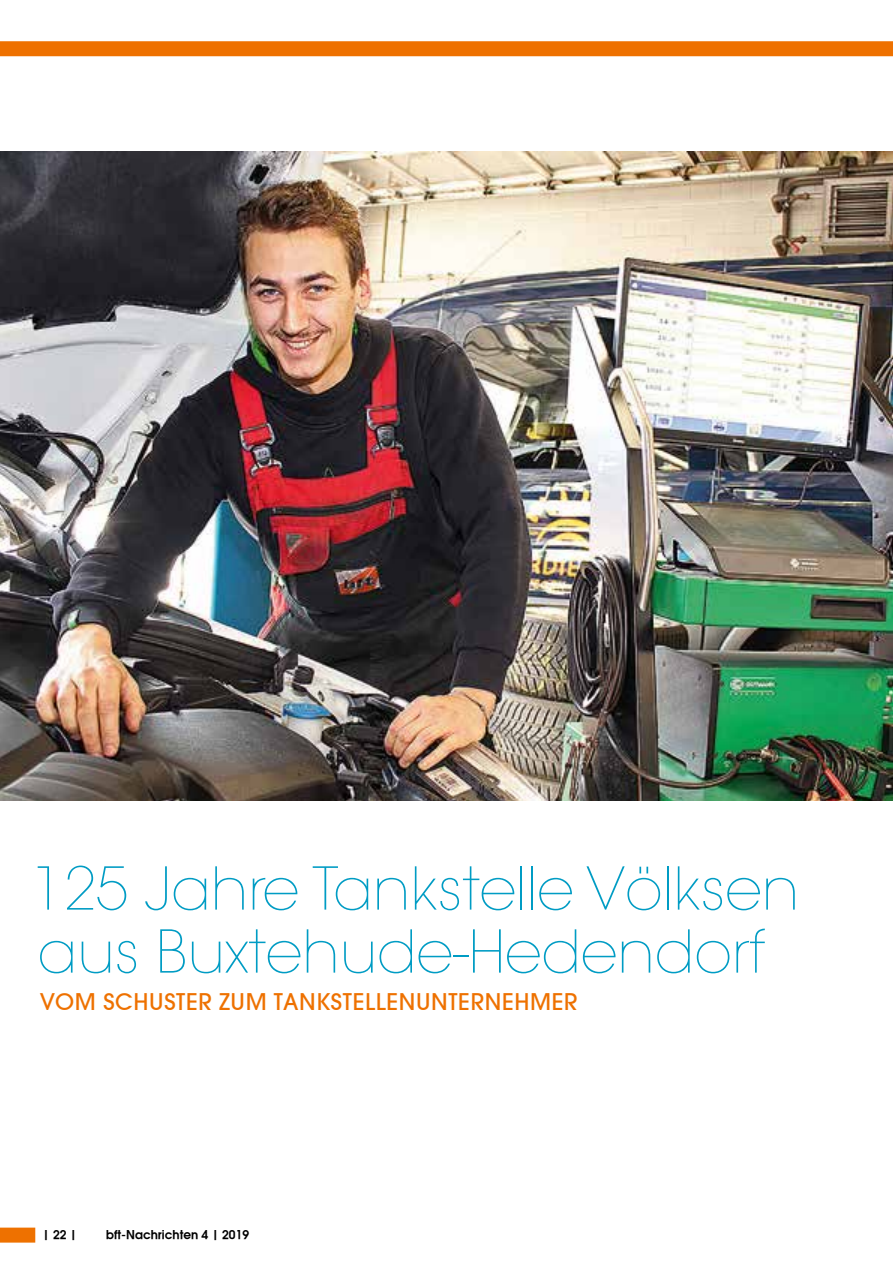
<style>
.page{position:relative;width:893px;height:1263px;background:#fff}
.page>*{position:absolute;margin:0;border:0;box-sizing:border-box;transform-origin:0 0}
.t1{font:200 58.5px/63px "Avant Garde";color:#009cc4}
.t2{font:500 22.5px "Avant Garde";letter-spacing:.03em;color:#ee7100}
.t3{font:600 12px "Avant Garde";color:#000}
</style>
<div class="page">
<img style="left:0;top:151px;width:893px;height:649px">
<div style="left:0;top:1227px;width:35px;height:15px;background:#ee7100"></div>
<svg style="left:0;top:41px;width:893px;height:16px;background:#ef790f"></svg>
<p class="t1" style="left:31px;top:858px;width:769px">125 Jahre Tankstelle Völksen aus Buxtehude-Hedendorf</p>
<p class="t2" style="left:40px;top:987px;width:539px">VOM SCHUSTER ZUM TANKSTELLENUNTERNEHMER</p>
<p class="t3" style="left:43px;top:1227px;width:36px">| 22 |</p>
<p class="t3" style="left:106px;top:1227px;width:144px">bft-Nachrichten 4 | 2019</p>
</div>
